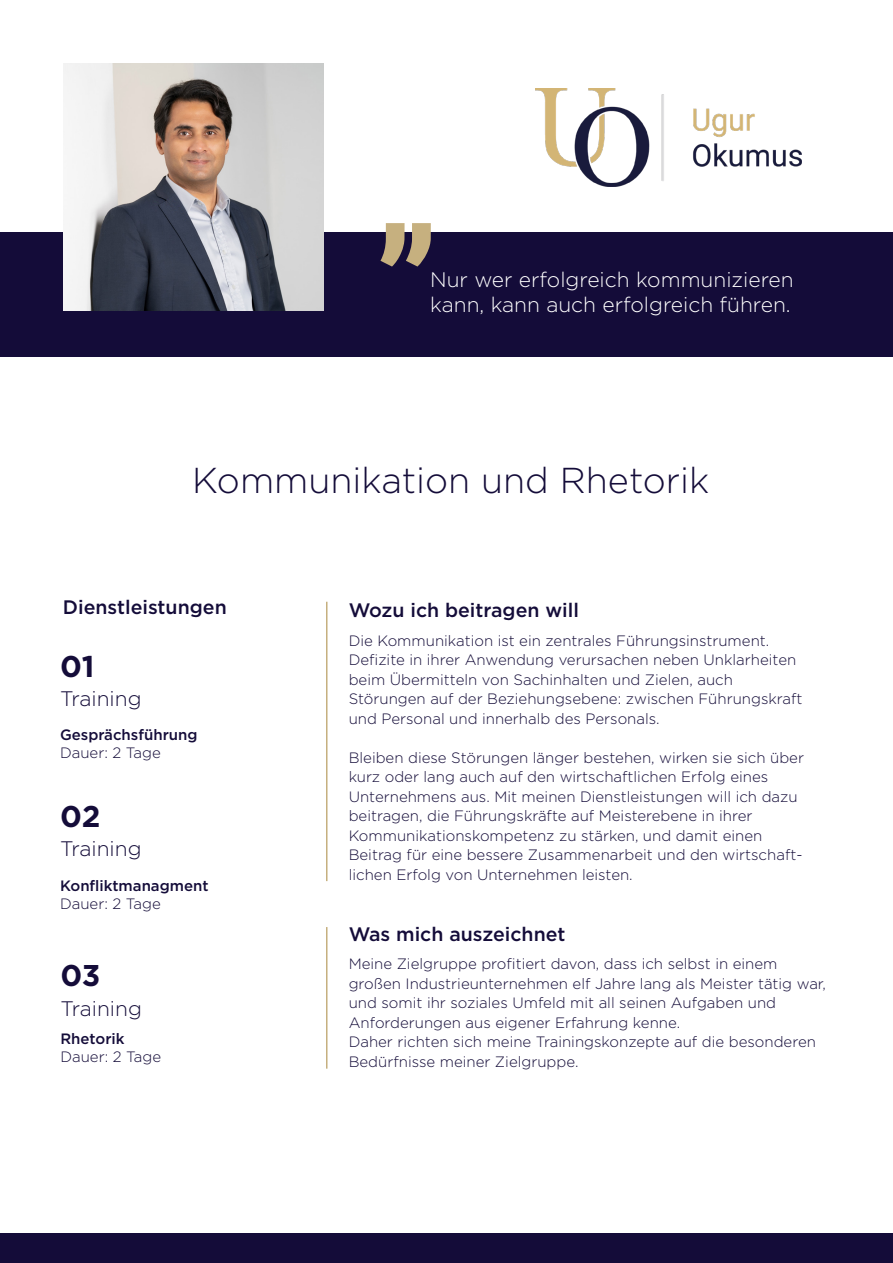
<style>
.page{position:relative;width:893px;height:1263px;background:#fff}
.page>*{position:absolute;margin:0;border:0;box-sizing:border-box;transform-origin:0 0}
.t1{font:900 148.5px "Roboto";color:#c6b07f}
.t2{font:300 36px "Gotham";color:#140c39}
.t3{font:700 30px "Gotham";color:#140c39}
.t4{font:300 21px/25.2px "Gotham";color:#fff}
.t5{font:300 21px "Gotham";color:#140c39}
.t6{font:500 19.5px "Gotham";color:#140c39}
.t7{font:300 15px/19.5px "Gotham";color:#140c39}
.t8{font:500 15px "Gotham";color:#140c39}
</style>
<div class="page">
<div style="left:0;top:232px;width:893px;height:124px;background:#140c39"></div>
<img style="left:536px;top:88px;width:265px;height:98px">
<img style="left:64px;top:64px;width:260px;height:246px">
<hr style="left:326px;top:602px;width:1px;height:279px;background:#c6b07f">
<hr style="left:326px;top:927px;width:1px;height:142px;background:#c6b07f">
<div style="left:0;top:1233px;width:893px;height:30px;background:#140c39"></div>
<p class="t1" style="left:374px;top:86px;width:65px">„</p>
<p class="t4" style="left:430px;top:266px;width:365px">Nur wer erfolgreich kommunizieren kann, kann auch erfolgreich führen.</p>
<p class="t2" style="left:192px;top:458px;width:519px">Kommunikation und Rhetorik</p>
<p class="t6" style="left:63px;top:595px;width:165px">Dienstleistungen</p>
<p class="t3" style="left:60px;top:646px;width:36px">01</p>
<h3 class="t5" style="left:60px;top:685px;width:83px">Training</h3>
<p class="t8" style="left:60px;top:725px;width:139px">Gesprächsführung</p>
<p class="t7" style="left:60px;top:743px;width:102px">Dauer: 2 Tage</p>
<p class="t3" style="left:60px;top:796px;width:42px">02</p>
<p class="t5" style="left:60px;top:836px;width:83px">Training</p>
<p class="t8" style="left:60px;top:876px;width:150px">Konfliktmanagment</p>
<p class="t7" style="left:60px;top:893px;width:102px">Dauer: 2 Tage</p>
<p class="t3" style="left:60px;top:955px;width:42px">03</p>
<p class="t5" style="left:60px;top:995px;width:83px">Training</p>
<p class="t8" style="left:60px;top:1029px;width:66px">Rhetorik</p>
<p class="t7" style="left:60px;top:1047px;width:102px">Dauer: 2 Tage</p>
<p class="t6" style="left:349px;top:598px;width:232px">Wozu ich beitragen will</p>
<p class="t7" style="left:349px;top:630px;width:455px">Die Kommunikation ist ein zentrales Führungsinstrument.<br>Defizite in ihrer Anwendung verursachen neben Unklarheiten beim Übermitteln von Sachinhalten und Zielen, auch Störungen auf der Beziehungsebene: zwischen Führungskraft und Personal und innerhalb des Personals.</p>
<p class="t7" style="left:349px;top:747px;width:457px">Bleiben diese Störungen länger bestehen, wirken sie sich über kurz oder lang auch auf den wirtschaftlichen Erfolg eines Unternehmens aus. Mit meinen Dienstleistungen will ich dazu beitragen, die Führungskräfte auf Meisterebene in ihrer Kommunikationskompetenz zu stärken, und damit einen Beitrag für eine bessere Zusammenarbeit und den wirtschaft&shy;lichen Erfolg von Unternehmen leisten.</p>
<p class="t6" style="left:349px;top:921px;width:218px">Was mich auszeichnet</p>
<p class="t7" style="left:349px;top:953px;width:479px">Meine Zielgruppe profitiert davon, dass ich selbst in einem großen Industrieunternehmen elf Jahre lang als Meister tätig war, und somit ihr soziales Umfeld mit all seinen Aufgaben und Anforderungen aus eigener Erfahrung kenne.</p>
<p class="t7" style="left:349px;top:1031px;width:469px">Daher richten sich meine Trainingskonzepte auf die besonderen<br>Bedürfnisse meiner Zielgruppe.</p>
</div>
